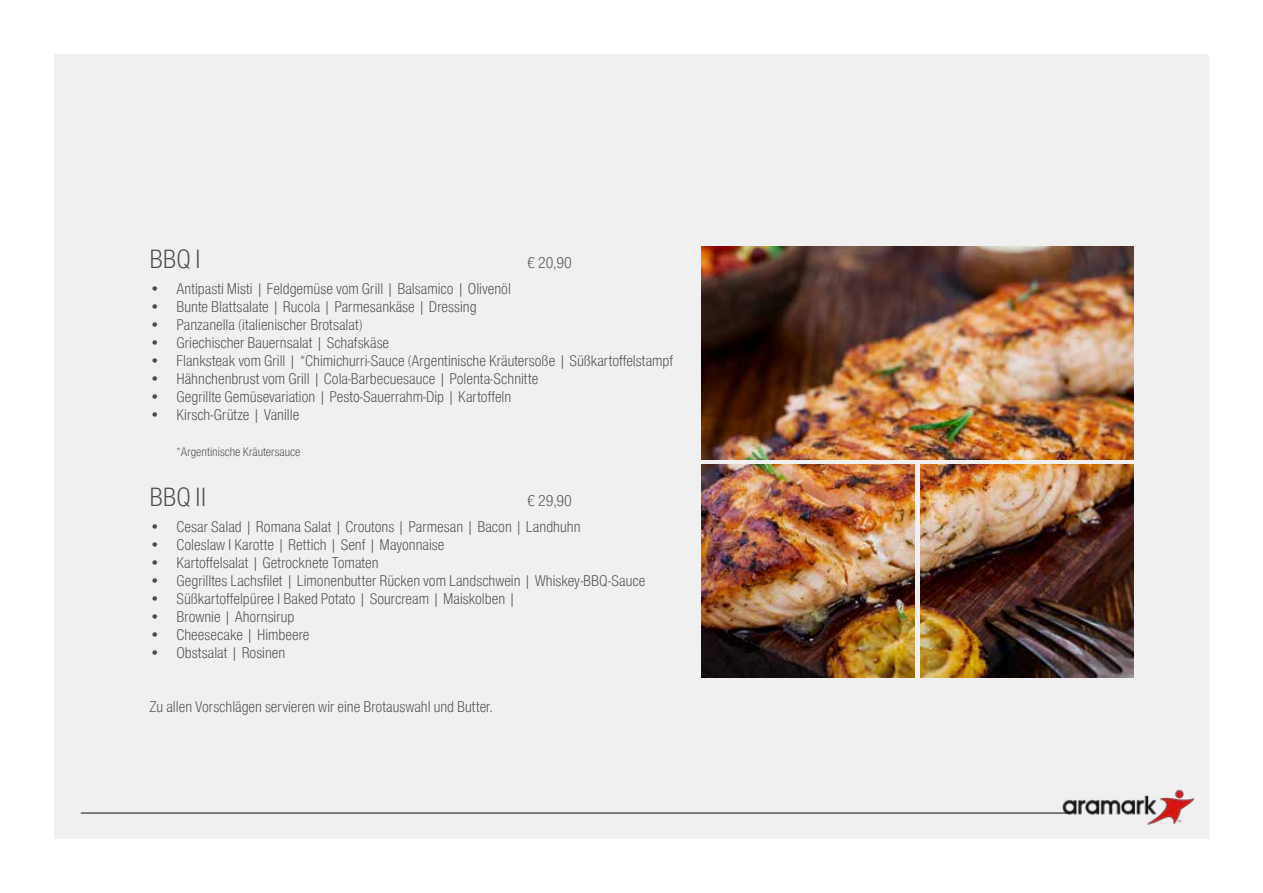
<style>
.page{position:relative;width:1263px;height:893px;background:#fff}
.page>*{position:absolute;margin:0;border:0;box-sizing:border-box;transform-origin:0 0}
.t1{font:300 25.5px "Nimbus San Con L";letter-spacing:-.005em;color:#4a4a49}
.t2{font:300 15px "Nimbus San Con L";color:#4a4a49}
.t3{font:300 12px "Nimbus San Con L";color:#4a4a49}
</style>
<div class="page">
<div style="left:54px;top:54px;width:1154px;height:785px;background:#f0f0f0"></div>
<img style="left:1062px;top:789px;width:133px;height:36px">
<hr style="left:81px;top:812px;width:988px;height:2px;background:#000">
<img style="left:921px;top:465px;width:212px;height:212px">
<img style="left:702px;top:247px;width:431px;height:212px">
<img style="left:702px;top:465px;width:212px;height:212px">
<h1 class="t1" style="left:149px;top:241px;width:53px">BBQ I</h1>
<p class="t2" style="left:527px;top:252px;width:46px">€ 20,90</p>
<p class="t2" style="left:149px;top:279px;width:363px">• Antipasti Misti | Feldgemüse vom Grill | Balsamico | Olivenöl</p>
<p class="t2" style="left:149px;top:297px;width:329px">• Bunte Blattsalate | Rucola | Parmesankäse | Dressing</p>
<p class="t2" style="left:149px;top:315px;width:215px">• Panzanella (italienischer Brotsalat)</p>
<p class="t2" style="left:149px;top:333px;width:241px">• Griechischer Bauernsalat | Schafskäse</p>
<p class="t2" style="left:149px;top:351px;width:525px">• Flanksteak vom Grill | *Chimichurri-Sauce (Argentinische Kräutersoße | Süßkartoffelstampf</p>
<p class="t2" style="left:149px;top:369px;width:390px">• Hähnchenbrust vom Grill | Cola-Barbecuesauce | Polenta-Schnitte</p>
<p class="t2" style="left:149px;top:387px;width:363px">• Gegrillte Gemüsevariation | Pesto-Sauerrahm-Dip | Kartoffeln</p>
<p class="t2" style="left:149px;top:405px;width:151px">• Kirsch-Grütze | Vanille</p>
<p class="t3" style="left:176px;top:444px;width:126px">*Argentinische Kräutersauce</p>
<h1 class="t1" style="left:149px;top:479px;width:58px">BBQ II</h1>
<p class="t2" style="left:527px;top:490px;width:46px">€ 29,90</p>
<p class="t2" style="left:149px;top:517px;width:433px">• Cesar Salad | Romana Salat | Croutons | Parmesan | Bacon | Landhuhn</p>
<p class="t2" style="left:149px;top:535px;width:296px">• Coleslaw I Karotte | Rettich | Senf | Mayonnaise</p>
<p class="t2" style="left:149px;top:553px;width:231px">• Kartoffelsalat | Getrocknete Tomaten</p>
<p class="t2" style="left:149px;top:571px;width:497px">• Gegrilltes Lachsfilet | Limonenbutter Rücken vom Landschwein | Whiskey-BBQ-Sauce</p>
<p class="t2" style="left:149px;top:589px;width:368px">• Süßkartoffelpüree I Baked Potato | Sourcream | Maiskolben |</p>
<p class="t2" style="left:149px;top:607px;width:146px">• Brownie | Ahornsirup</p>
<p class="t2" style="left:149px;top:625px;width:162px">• Cheesecake | Himbeere</p>
<p class="t2" style="left:149px;top:643px;width:137px">• Obstsalat | Rosinen</p>
<p class="t2" style="left:149px;top:697px;width:345px">Zu allen Vorschlägen servieren wir eine Brotauswahl und Butter.</p>
</div>
